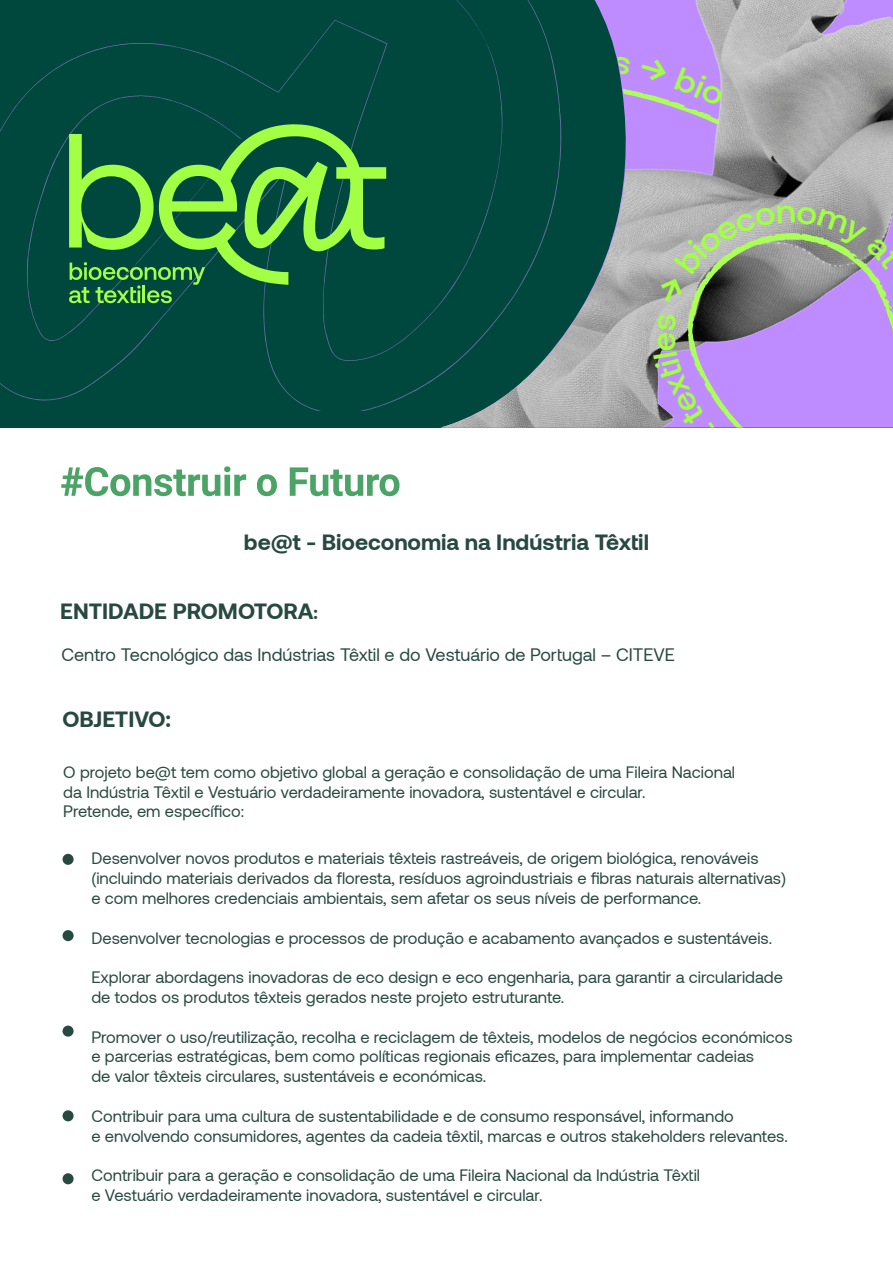
<style>
.page{position:relative;width:893px;height:1263px;background:#fff}
.page>*{position:absolute;margin:0;border:0;box-sizing:border-box;transform-origin:0 0}
.t1{font:700 22.5px "Aeonik";color:#284940}
.t2{font:18px "Aeonik";color:#284940}
.t3{font:16.5px/19.8px "Aeonik";color:#284940}
.s1{font-size:18px}
</style>
<div class="page">
<div style="left:0;top:0;width:440px;height:411px;background:#00473d"></div>
<svg style="left:346px;top:25px;width:26px;height:12px"></svg>
<svg style="left:287px;top:64px;width:14px;height:17px"></svg>
<svg style="left:55px;top:123px;width:345px;height:225px;background:#236e3f"></svg>
<img style="left:440px;top:254px;width:213px;height:174px">
<svg style="left:440px;top:0;width:213px;height:254px;background:#21545c"></svg>
<svg style="left:440px;top:80px;width:453px;height:158px;background:#3c6668"></svg>
<img style="left:652px;top:0;width:241px;height:156px">
<svg style="left:61px;top:466px;width:185px;height:30px"></svg>
<svg style="left:257px;top:474px;width:20px;height:22px"></svg>
<svg style="left:290px;top:467px;width:109px;height:29px"></svg>
<div style="left:63px;top:854px;width:11px;height:11px;background:#284940;border-radius:50%"></div>
<div style="left:63px;top:930px;width:11px;height:11px;background:#284940;border-radius:50%"></div>
<div style="left:63px;top:1025px;width:11px;height:12px;background:#284940;border-radius:50%"></div>
<div style="left:63px;top:1110px;width:11px;height:11px;background:#284940;border-radius:50%"></div>
<div style="left:63px;top:1173px;width:11px;height:11px;background:#284940;border-radius:50%"></div>
<svg style="left:653px;top:206px;width:240px;height:222px;background:#a692c2"></svg>
<svg style="left:612px;top:55px;width:19px;height:20px"></svg>
<svg style="left:639px;top:56px;width:103px;height:65px;background:#bb9ce6"></svg>
<h1 class="t1" style="left:244px;top:529px;width:407px">be@t - Bioeconomia na Indústria Têxtil</h1>
<h1 class="t1" style="left:60px;top:598px;width:259px">ENTIDADE PROMOTORA<span class="s1">:</span></h1>
<p class="t2" style="left:61px;top:645px;width:615px">Centro Tecnológico das Indústrias Têxtil e do Vestuário de Portugal – CITEVE</p>
<h1 class="t1" style="left:63px;top:707px;width:110px">OBJETIVO:</h1>
<p class="t3" style="left:63px;top:762px;width:673px">O projeto be@t tem como objetivo global a geração e consolidação de uma Fileira Nacional da Indústria Têxtil e Vestuário verdadeiramente inovadora, sustentável e circular.<br>Pretende, em específico:</p>
<p class="t3" style="left:91px;top:849px;width:696px">Desenvolver novos produtos e materiais têxteis rastreáveis, de origem biológica, renováveis (incluindo materiais derivados da floresta, resíduos agroindustriais e fibras naturais alternativas) e com melhores credenciais ambientais, sem afetar os seus níveis de performance.</p>
<p class="t3" style="left:91px;top:928px;width:682px">Desenvolver tecnologias e processos de produção e acabamento avançados e sustentáveis.</p>
<p class="t3" style="left:91px;top:968px;width:693px">Explorar abordagens inovadoras de eco design e eco engenharia, para garantir a circularidade de todos os produtos têxteis gerados neste projeto estruturante.</p>
<p class="t3" style="left:91px;top:1027px;width:703px">Promover o uso/reutilização, recolha e reciclagem de têxteis, modelos de negócios económicos e parcerias estratégicas, bem como políticas regionais eficazes, para implementar cadeias<br>de valor têxteis circulares, sustentáveis e económicas.</p>
<p class="t3" style="left:91px;top:1106px;width:698px">Contribuir para uma cultura de sustentabilidade e de consumo responsável, informando<br>e envolvendo consumidores, agentes da cadeia têxtil, marcas e outros stakeholders relevantes.</p>
<p class="t3" style="left:91px;top:1166px;width:610px">Contribuir para a geração e consolidação de uma Fileira Nacional da Indústria Têxtil e Vestuário verdadeiramente inovadora, sustentável e circular.</p>
</div>
